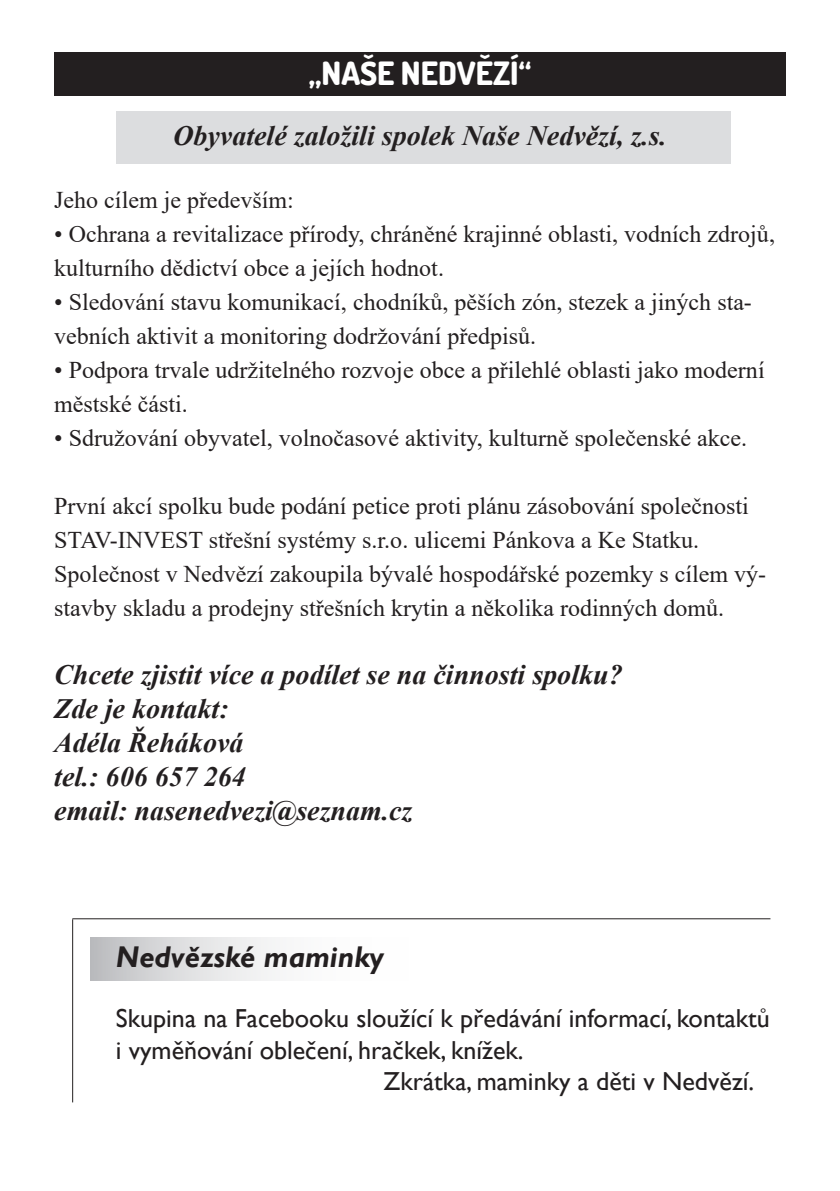
<style>
.page{position:relative;width:840px;height:1191px;background:#fff}
.page>*{position:absolute;margin:0;border:0;box-sizing:border-box;transform-origin:0 0}
.t1{font:800 32px "Dosis";color:#fff}
.t2{font:italic 700 30px "Gill Sans";color:#231f20}
.t3{font:italic 700 28px "Times New Roman";color:#231f20}
.t4{font:26px/31.2px "Gill Sans";color:#231f20}
.t5{font:24px/34px "Times New Roman";color:#231f20}
</style>
<div class="page">
<div style="left:116px;top:111px;width:614px;height:53px;background:#dcdddf"></div>
<svg style="left:90px;top:937px;width:185px;height:44px"></svg>
<div style="left:54px;top:52px;width:731px;height:44px;background:#231f20"></div>
<hr style="left:72px;top:919px;width:1px;height:183px;background:#231f20">
<hr style="left:72px;top:918px;width:698px;height:1px;background:#231f20">
<p class="t1" style="left:308px;top:53px;width:224px">„NAŠE NEDVĚZÍ“</p>
<p class="t3" style="left:173px;top:116px;width:495px">Obyvatelé založili spolek Naše Nedvězí, z.s.</p>
<p class="t5" style="left:54px;top:182px;width:241px">Jeho cílem je především:</p>
<p class="t5" style="left:54px;top:216px;width:721px">• Ochrana a revitalizace přírody, chráněné krajinné oblasti, vodních zdrojů, kulturního dědictví obce a jejích hodnot.</p>
<p class="t5" style="left:54px;top:284px;width:698px">• Sledování stavu komunikací, chodníků, pěších zón, stezek a jiných sta&shy;vebních aktivit a monitoring dodržování předpisů.</p>
<p class="t5" style="left:54px;top:352px;width:711px">• Podpora trvale udržitelného rozvoje obce a přilehlé oblasti jako moderní městské části.</p>
<p class="t5" style="left:54px;top:420px;width:694px">• Sdružování obyvatel, volnočasové aktivity, kulturně společenské akce.</p>
<p class="t5" style="left:54px;top:488px;width:695px">První akcí spolku bude podání petice proti plánu zásobování společnosti<br>STAV-INVEST střešní systémy s.r.o. ulicemi Pánkova a Ke Statku.</p>
<p class="t5" style="left:54px;top:556px;width:713px">Společnost v Nedvězí zakoupila bývalé hospodářské pozemky s cílem vý&shy;stavby skladu a prodejny střešních krytin a několika rodinných domů.</p>
<p class="t3" style="left:54px;top:655px;width:569px">Chcete zjistit více a podílet se na činnosti spolku?</p>
<p class="t3" style="left:54px;top:689px;width:176px">Zde je kontakt:</p>
<p class="t3" style="left:54px;top:723px;width:190px">Adéla Řeháková</p>
<p class="t3" style="left:54px;top:757px;width:193px">tel.: 606 657 264</p>
<p class="t3" style="left:54px;top:791px;width:359px">email: nasenedvezi@seznam.cz</p>
<p class="t2" style="left:116px;top:940px;width:269px">Nedvězské maminky</p>
<p class="t4" style="left:116px;top:1003px;width:655px">Skupina na Facebooku sloužící k předávání informací, kontaktů i vyměňování oblečení, hračkek, knížek.</p>
<p class="t4" style="left:383px;top:1066px;width:372px">Zkrátka, maminky a děti v Nedvězí.</p>
</div>
